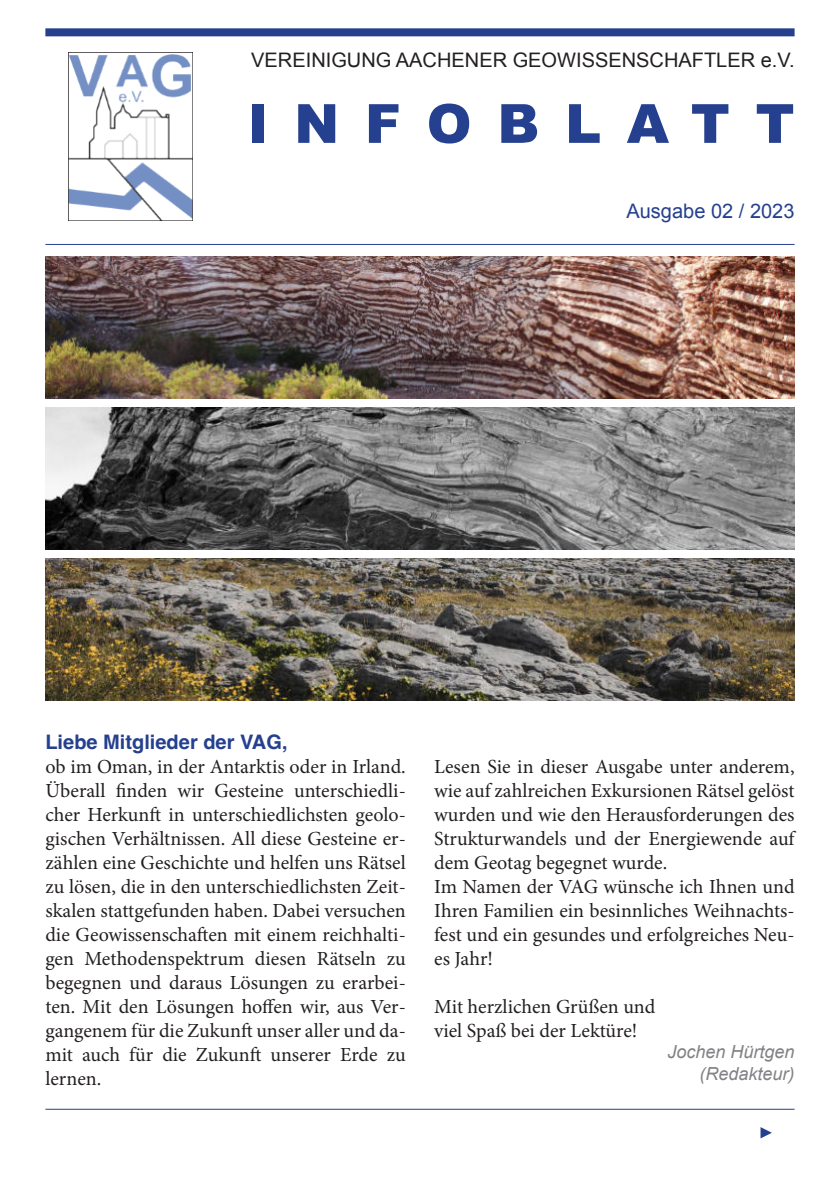
<style>
.page{position:relative;width:840px;height:1191px;background:#fff}
.page>*{position:absolute;margin:0;border:0;box-sizing:border-box;transform-origin:0 0}
.t1{font:900 54px "Arial";letter-spacing:.475em;color:#25408e}
.t2{font:20px/24px "Minion Pro";color:#231f20}
.t3{font:20px "Arial";color:#231f20}
.t4{font:700 20px "Helvetica";color:#25408e}
.t5{font:20px "Arial";color:#25408e}
.t6{font:italic 18px/21.6px "Arial";color:#808285;text-align:right}
</style>
<div class="page">
<img style="left:68px;top:52px;width:124px;height:168px">
<hr style="left:45px;top:244px;width:749px;height:1px;background:#25408e">
<div style="left:45px;top:28px;width:749px;height:8px;background:#25408e"></div>
<svg style="left:760px;top:1127px;width:11px;height:11px"></svg>
<hr style="left:45px;top:1108px;width:749px;height:1px;background:#25408e">
<img style="left:45px;top:256px;width:749px;height:142px">
<img style="left:45px;top:408px;width:749px;height:141px">
<img style="left:45px;top:559px;width:749px;height:141px">
<p class="t3" style="left:251px;top:52px;width:544px">VEREINIGUNG AACHENER GEOWISSENSCHAFTLER e.V.</p>
<h1 class="t1" style="left:247px;top:104px;width:548px">INFOBLATT</h1>
<p class="t5" style="left:626px;top:203px;width:169px">Ausgabe 02 / 2023</p>
<p class="t4" style="left:45px;top:733px;width:243px">Liebe Mitglieder der VAG,</p>
<p class="t2" style="left:45px;top:756px;width:362px;text-align:justify">ob im Oman, in der Antarktis oder in Irland.<br>Überall finden wir Gesteine unterschiedli&shy;cher Herkunft in unterschiedlichsten geolo&shy;gischen Verhältnissen. All diese Gesteine er&shy;zählen eine Geschichte und helfen uns Rätsel zu lösen, die in den unterschiedlichsten Zeit&shy;skalen stattgefunden haben. Dabei versuchen die Geowissenschaften mit einem reichhalti&shy;gen Methodenspektrum diesen Rätseln zu begegnen und daraus Lösungen zu erarbei&shy;ten. Mit den Lösungen hoffen wir, aus Ver&shy;gangenem für die Zukunft unser aller und da&shy;mit auch für die Zukunft unserer Erde zu lernen.</p>
<p class="t2" style="left:434px;top:756px;width:362px">Lesen Sie in dieser Ausgabe unter anderem, wie auf zahlreichen Exkursionen Rätsel gelöst wurden und wie den Herausforderungen des Strukturwandels und der Energiewende auf dem Geotag begegnet wurde.<br>Im Namen der VAG wünsche ich Ihnen und Ihren Familien ein besinnliches Weihnachts&shy;fest und ein gesundes und erfolgreiches Neu&shy;es Jahr!</p>
<p class="t2" style="left:434px;top:996px;width:222px">Mit herzlichen Grüßen und viel Spaß bei der Lektüre!</p>
<p class="t6" style="left:667px;top:1042px;width:129px">Jochen Hürtgen (Redakteur)</p>
</div>
